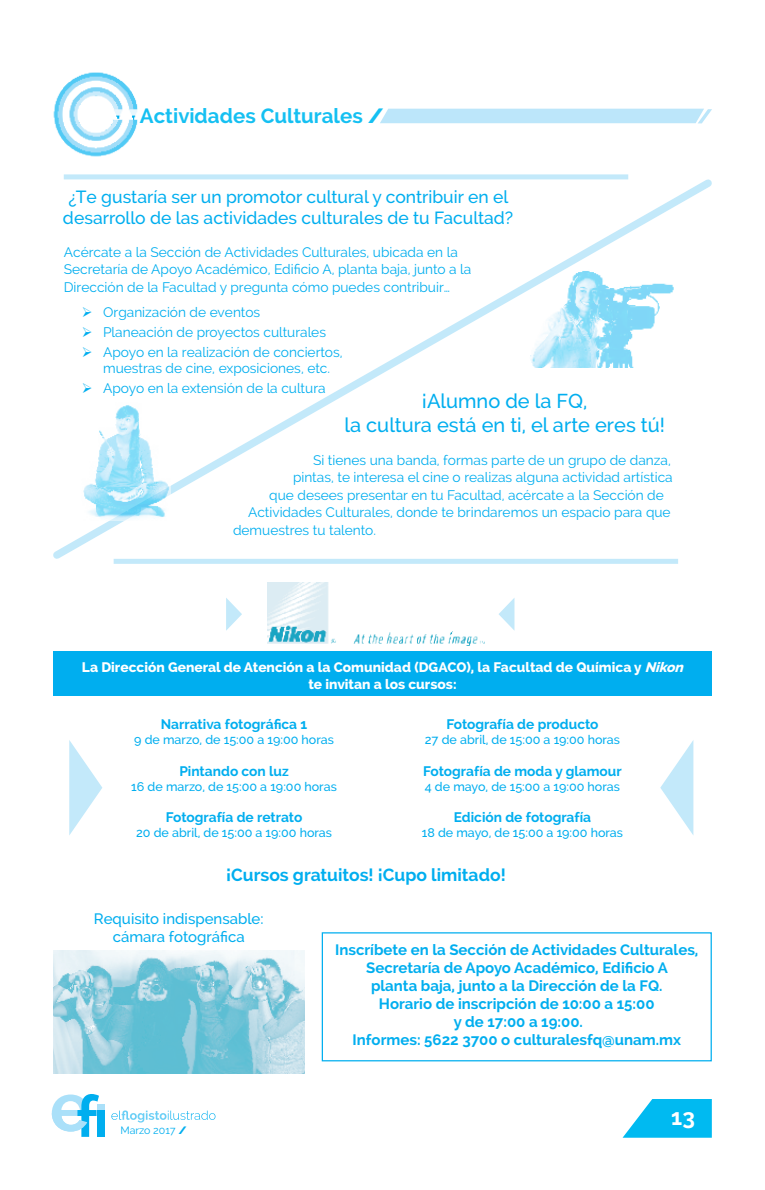
<style>
.page{position:relative;width:765px;height:1190px;background:#fff}
.page>*{position:absolute;margin:0;border:0;box-sizing:border-box;transform-origin:0 0}
.t1{font:700 22.5px "Raleway";color:#fff}
.t2{font:700 20.5px "Raleway";color:#15c0f2}
.t3{font:500 20px/24px "Raleway";color:#00aeef;text-align:center}
.t4{font:500 17.5px/21px "Raleway";color:#00aeef;text-align:center}
.t5{font:700 17.5px "Raleway";color:#00aeef}
.t6{font:700 15px/18px "Raleway";color:#00aeef;text-align:center}
.t7{font:500 15px/18px "Raleway";color:#00aeef;text-align:center}
.t8{font:13.75px/17.5px "Raleway";color:#00aeef}
.t9{font:700 13.75px "Raleway";color:#00aeef}
.t10{font:800 13.75px/16.5px "Raleway";color:#fff;text-align:center}
.t11{font:500 12.5px "Raleway";color:#00aeef}
.t12{font:10.62px "Raleway";color:#00aeef}
.s1{font-weight:800}
.s2{font-style:italic}
</style>
<div class="page">
<svg style="left:111px;top:1110px;width:104px;height:12px"></svg>
<svg style="left:52px;top:1094px;width:53px;height:42px"></svg>
<svg style="left:623px;top:1099px;width:89px;height:38px"></svg>
<svg style="left:53px;top:175px;width:659px;height:389px"></svg>
<img style="left:53px;top:72px;width:85px;height:85px">
<div style="left:380px;top:109px;width:332px;height:14px;background:#bce6fa"></div>
<div style="left:53px;top:651px;width:658px;height:45px;background:#00aeef"></div>
<img style="left:268px;top:582px;width:217px;height:63px">
<svg style="left:226px;top:598px;width:16px;height:32px"></svg>
<svg style="left:69px;top:740px;width:33px;height:95px"></svg>
<svg style="left:660px;top:741px;width:33px;height:94px"></svg>
<svg style="left:499px;top:598px;width:15px;height:32px"></svg>
<img style="left:53px;top:950px;width:251px;height:123px">
<div style="left:322px;top:932px;width:390px;height:129px;border:1px solid #00aeef"></div>
<img style="left:82px;top:403px;width:88px;height:117px">
<div style="left:114px;top:558px;width:564px;height:5px;background:#c3e9fa"></div>
<div style="left:64px;top:174px;width:564px;height:5px;background:#c3e9fa"></div>
<h2 class="t2" style="left:140px;top:104px;width:245px">Actividades Culturales <span class="s1">/</span></h2>
<p class="t4" style="left:63px;top:186px;width:452px">¿Te gustaría ser un promotor cultural y contribuir en el desarrollo de las actividades culturales de tu Facultad?</p>
<p class="t8" style="left:64px;top:243px;width:409px">Acércate a la Sección de Actividades Culturales, ubicada en la<br>Secretaría de Apoyo Académico, Edificio A, planta baja, junto a la<br>Dirección de la Facultad y pregunta cómo puedes contribuir…</p>
<p class="t8" style="left:82px;top:303px;width:180px">➢ Organización de eventos</p>
<p class="t8" style="left:82px;top:323px;width:246px">➢ Planeación de proyectos culturales</p>
<p class="t8" style="left:103px;top:344px;width:241px;line-height:16.2px;text-indent:-21px">➢ Apoyo en la realización de conciertos, muestras de cine, exposiciones, etc.</p>
<p class="t8" style="left:82px;top:379px;width:245px">➢ Apoyo en la extensión de la cultura</p>
<h3 class="t3" style="left:344px;top:389px;width:322px">¡Alumno de la FQ,<br>la cultura está en ti, el arte eres tú!</h3>
<p class="t8" style="left:313px;top:451px;width:359px">Si tienes una banda, formas parte de un grupo de danza,</p>
<p class="t8" style="left:293px;top:468px;width:381px">pintas, te interesa el cine o realizas alguna actividad artística</p>
<p class="t8" style="left:269px;top:486px;width:396px">que desees presentar en tu Facultad, acércate a la Sección de</p>
<p class="t8" style="left:248px;top:503px;width:424px">Actividades Culturales, donde te brindaremos un espacio para que</p>
<p class="t8" style="left:233px;top:521px;width:144px">demuestres tu talento.</p>
<p class="t10" style="left:82px;top:659px;width:607px">La Dirección General de Atención a la Comunidad (DGACO), la Facultad de Química y <span class="s2">Nikon </span>te invitan a los cursos:</p>
<p class="t9" style="left:161px;top:716px;width:148px">Narrativa fotográfica 1</p>
<p class="t11" style="left:134px;top:732px;width:201px">9 de marzo, de 15:00 a 19:00 horas</p>
<p class="t9" style="left:179px;top:763px;width:111px">Pintando con luz</p>
<p class="t11" style="left:131px;top:779px;width:207px">16 de marzo, de 15:00 a 19:00 horas</p>
<p class="t9" style="left:166px;top:809px;width:138px">Fotografía de retrato</p>
<p class="t11" style="left:136px;top:825px;width:198px">20 de abril, de 15:00 a 19:00 horas</p>
<p class="t9" style="left:446px;top:716px;width:154px">Fotografía de producto</p>
<p class="t11" style="left:425px;top:732px;width:197px">27 de abril, de 15:00 a 19:00 horas</p>
<p class="t9" style="left:423px;top:763px;width:200px">Fotografía de moda y glamour</p>
<p class="t11" style="left:425px;top:779px;width:197px">4 de mayo, de 15:00 a 19:00 horas</p>
<p class="t9" style="left:454px;top:809px;width:139px">Edición de fotografía</p>
<p class="t11" style="left:422px;top:825px;width:203px">18 de mayo, de 15:00 a 19:00 horas</p>
<p class="t5" style="left:226px;top:864px;width:281px">¡Cursos gratuitos! ¡Cupo limitado!</p>
<p class="t7" style="left:94px;top:909px;width:171px">Requisito indispensable: cámara fotográfica</p>
<p class="t12" style="left:120px;top:1123px;width:68px">Marzo 2017 <span class="s1">/</span></p>
<p class="t6" style="left:335px;top:940px;width:365px">Inscríbete en la Sección de Actividades Culturales, Secretaría de Apoyo Académico, Edificio A<br>planta baja, junto a la Dirección de la FQ.<br>Horario de inscripción de 10:00 a 15:00<br>y de 17:00 a 19:00.<br>Informes: 5622 3700 o culturalesfq@unam.mx</p>
<h1 class="t1" style="left:671px;top:1104px;width:25px">13</h1>
</div>
